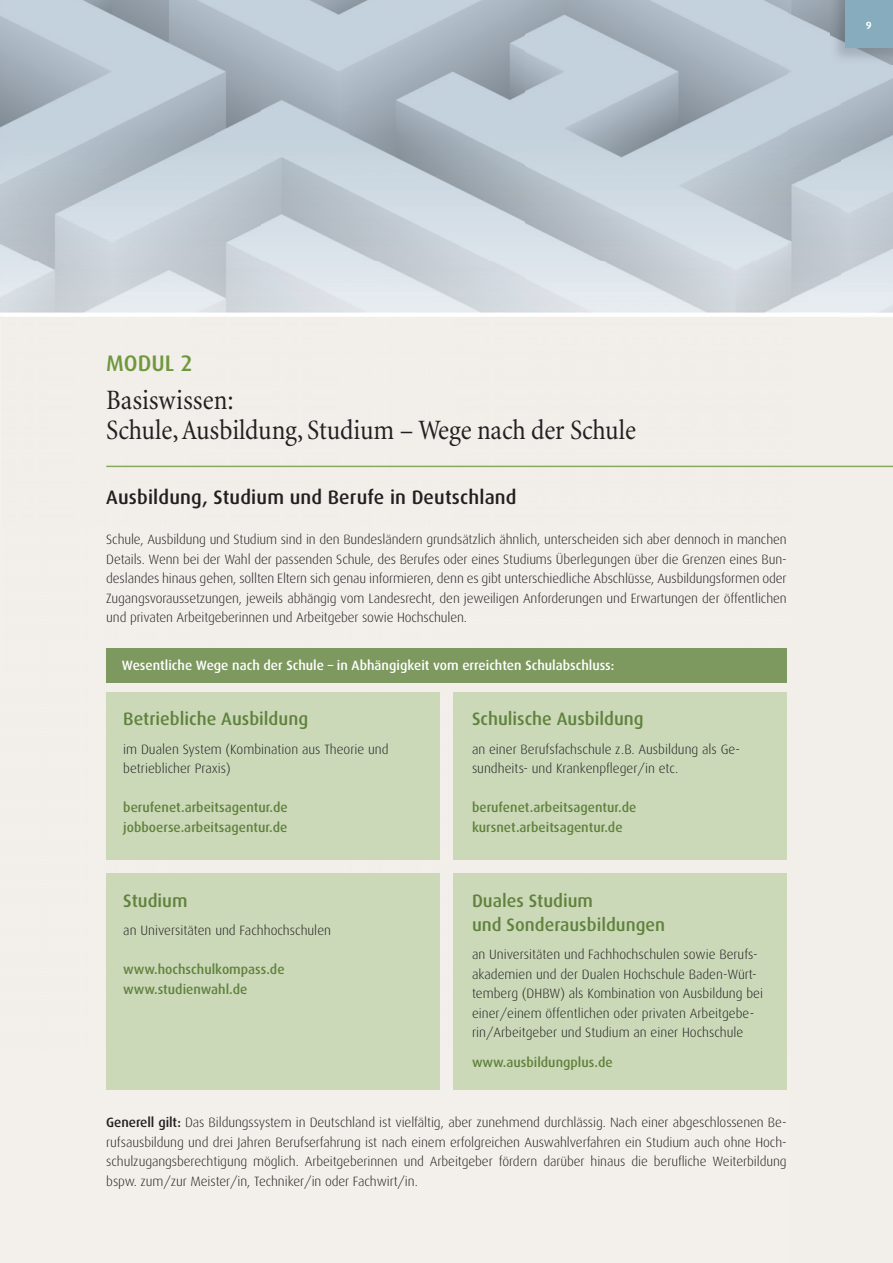
<style>
.page{position:relative;width:893px;height:1263px;background:#fff}
.page>*{position:absolute;margin:0;border:0;box-sizing:border-box;transform-origin:0 0}
.t1{font:condensed 28.5px/30px "Minion";letter-spacing:-.005em;color:#231f20}
.t2{font:500 22.5px "Dax";color:#6f983c}
.t3{font:500 19.5px "Dax";letter-spacing:.01em;color:#231f20}
.t4{font:500 18px/24px "Dax";color:#61823d}
.t5{font:300 13.5px/19.5px "Dax";color:#231f20}
.t6{font:500 13.5px/19.5px "Dax";color:#61823d}
.t7{font:500 13.5px "Dax";color:#fff}
.t8{font:700 10.5px "Dax";color:#fff}
.s1{font-weight:500}
</style>
<div class="page">
<img style="left:0;top:0;width:842px;height:1262px">
<hr style="left:106px;top:466px;width:787px;height:1px;background:#87a95d">
<div style="left:106px;top:874px;width:334px;height:216px;background:#cbd9b9"></div>
<div style="left:106px;top:692px;width:334px;height:167px;background:#cbd9b9"></div>
<div style="left:106px;top:648px;width:681px;height:34px;background:#7d995f"></div>
<div style="left:453px;top:874px;width:334px;height:216px;background:#cbd9b9"></div>
<div style="left:453px;top:692px;width:334px;height:167px;background:#cbd9b9"></div>
<img style="left:831px;top:0;width:62px;height:64px">
<div style="left:845px;top:0;width:48px;height:48px;background:#86acbe"></div>
<p class="t8" style="left:866px;top:21px;width:7px">9</p>
<h2 class="t2" style="left:106px;top:354px;width:88px">MODUL 2</h2>
<h1 class="t1" style="left:106px;top:387px;width:531px">Basiswissen:<br>Schule, Ausbildung, Studium – Wege nach der Schule</h1>
<h3 class="t3" style="left:106px;top:489px;width:412px">Ausbildung, Studium und Berufe in Deutschland</h3>
<p class="t5" style="left:106px;top:531px;width:682px;text-align:justify">Schule, Ausbildung und Studium sind in den Bundesländern grundsätzlich ähnlich, unterscheiden sich aber dennoch in manchen Details. Wenn bei der Wahl der passenden Schule, des Berufes oder eines Studiums Überlegungen über die Grenzen eines Bun&shy;deslandes hinaus gehen, sollten Eltern sich genau informieren, denn es gibt unterschiedliche Abschlüsse, Ausbildungsformen oder Zugangsvoraussetzungen, jeweils abhängig vom Landesrecht, den jeweiligen Anforderungen und Erwartungen der öffentlichen und privaten Arbeitgeberinnen und Arbeitgeber sowie Hochschulen.</p>
<p class="t7" style="left:122px;top:659px;width:494px">Wesentliche Wege nach der Schule – in Abhängigkeit vom erreichten Schulabschluss:</p>
<h3 class="t4" style="left:123px;top:708px;width:186px">Betriebliche Ausbildung</h3>
<p class="t5" style="left:123px;top:740px;width:267px">im Dualen System (Kombination aus Theorie und betrieblicher Praxis)</p>
<p class="t6" style="left:123px;top:799px;width:166px">berufenet.arbeitsagentur.de jobboerse.arbeitsagentur.de</p>
<h3 class="t4" style="left:123px;top:890px;width:66px">Studium</h3>
<p class="t5" style="left:123px;top:922px;width:209px">an Universitäten und Fachhochschulen</p>
<p class="t6" style="left:123px;top:961px;width:163px">www.hochschulkompass.de www.studienwahl.de</p>
<h3 class="t4" style="left:472px;top:708px;width:173px">Schulische Ausbildung</h3>
<p class="t5" style="left:472px;top:740px;width:270px">an einer Berufsfachschule z.B. Ausbildung als Ge&shy;sundheits- und Krankenpfleger/in etc.</p>
<p class="t6" style="left:472px;top:799px;width:166px">berufenet.arbeitsagentur.de kursnet.arbeitsagentur.de</p>
<h3 class="t4" style="left:472px;top:890px;width:195px">Duales Studium<br>und Sonderausbildungen</h3>
<p class="t5" style="left:472px;top:946px;width:293px">an Universitäten und Fachhochschulen sowie Berufs&shy;akademien und der Dualen Hochschule Baden-Würt&shy;temberg (DHBW) als Kombination von Ausbildung bei einer/einem öffentlichen oder privaten Arbeitgebe&shy;rin/Arbeitgeber und Studium an einer Hochschule</p>
<p class="t6" style="left:472px;top:1054px;width:142px">www.ausbildungplus.de</p>
<p class="t5" style="left:106px;top:1114px;width:682px;text-align:justify"><span class="s1">Generell gilt:</span> Das Bildungssystem in Deutschland ist vielfältig, aber zunehmend durchlässig. Nach einer abgeschlossenen Be&shy;rufsausbildung und drei Jahren Berufserfahrung ist nach einem erfolgreichen Auswahlverfahren ein Studium auch ohne Hoch&shy;schulzugangsberechtigung möglich. Arbeitgeberinnen und Arbeitgeber fördern darüber hinaus die berufliche Weiterbildung bspw. zum/zur Meister/in, Techniker/in oder Fachwirt/in.</p>
</div>
